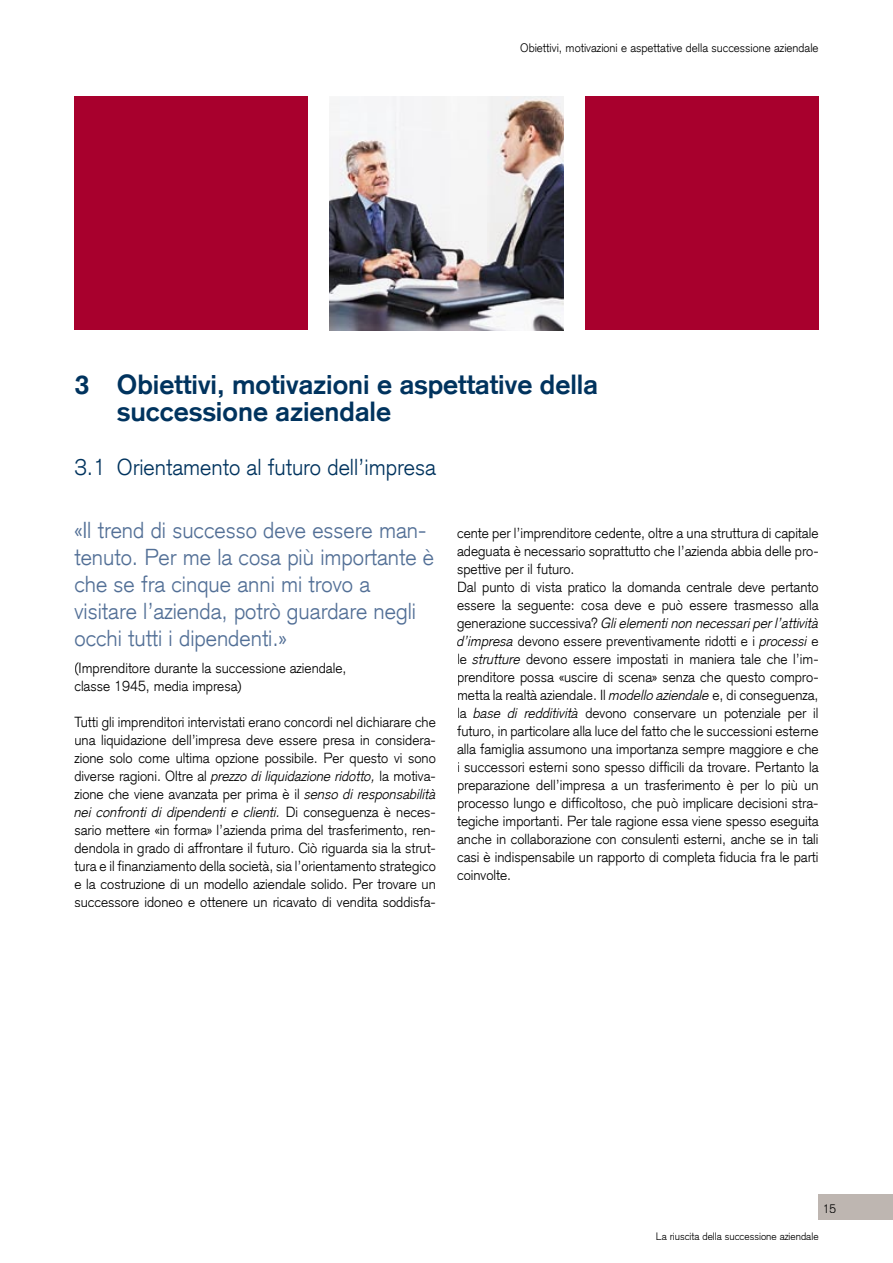
<style>
.page{position:relative;width:893px;height:1263px;background:#fff}
.page>*{position:absolute;margin:0;border:0;box-sizing:border-box;transform-origin:0 0}
.t1{font:700 27px/27px "Credit Suisse Type";color:#00335e}
.t2{font:300 22.5px/27px "Credit Suisse Type";color:#526f96}
.t3{font:300 22.5px "Credit Suisse Type";color:#00335e}
.t4{font:300 14.25px/18px "Credit Suisse Type";color:#000}
.t5{font:300 12px "Credit Suisse Type";color:#000}
.t6{font:300 10.5px "Credit Suisse Type";color:#000}
.s1{font-style:italic}
</style>
<div class="page">
<div style="left:819px;top:1194px;width:74px;height:26px;background:#beb6b1"></div>
<div style="left:74px;top:97px;width:234px;height:233px;background:#a8002d"></div>
<div style="left:585px;top:97px;width:234px;height:233px;background:#a8002d"></div>
<img style="left:330px;top:97px;width:233px;height:233px">
<p class="t5" style="left:520px;top:40px;width:300px">Obiettivi, motivazioni e aspettative della successione aziendale</p>
<h1 class="t1" style="left:117px;top:371px;width:483px;text-indent:-43px">3 Obiettivi, motivazioni e aspettative della successione aziendale</h1>
<h2 class="t3" style="left:74px;top:453px;width:363px">3.1 Orientamento al futuro dell’impresa</h2>
<h2 class="t2" style="left:74px;top:516px;width:361px">«Il trend di successo deve essere man&shy;tenuto. Per me la cosa più importante è che se fra cinque anni mi trovo a visitare l’azienda, potrò guardare negli occhi tutti i dipendenti.»</h2>
<p class="t4" style="left:74px;top:659px;width:274px">(Imprenditore durante la successione aziendale, classe 1945, media impresa)</p>
<p class="t4" style="left:74px;top:713px;width:363px;text-align:justify">Tutti gli imprenditori intervistati erano concordi nel dichiarare che una liquidazione dell’impresa deve essere presa in considera&shy;zione solo come ultima opzione possibile. Per questo vi sono diverse ragioni. Oltre al <span class="s1">prezzo di liquidazione ridotto,</span> la motiva&shy;zione che viene avanzata per prima è il <span class="s1">senso di responsabilità nei confronti di dipendenti e clienti.</span> Di conseguenza è neces&shy;sario mettere «in forma» l’azienda prima del trasferimento, ren&shy;dendola in grado di affrontare il futuro. Ciò riguarda sia la strut&shy;tura e il finanziamento della società, sia l’orientamento strategico e la costruzione di un modello aziendale solido. Per trovare un successore idoneo e ottenere un ricavato di vendita soddisfa-</p>
<p class="t4" style="left:457px;top:524px;width:363px">cente per l’imprenditore cedente, oltre a una struttura di capitale adeguata è necessario soprattutto che l’azienda abbia delle pro&shy;spettive per il futuro.<br>Dal punto di vista pratico la domanda centrale deve pertanto essere la seguente: cosa deve e può essere trasmesso alla generazione successiva? <span class="s1">Gli elementi non necessari per l’attività d’impresa</span> devono essere preventivamente ridotti e i <span class="s1">processi</span> e le <span class="s1">strutture</span> devono essere impostati in maniera tale che l’im&shy;prenditore possa «uscire di scena» senza che questo compro&shy;metta la realtà aziendale. Il <span class="s1">modello aziendale</span> e, di conseguenza, la <span class="s1">base di redditività</span> devono conservare un potenziale per il futuro, in particolare alla luce del fatto che le successioni esterne alla famiglia assumono una importanza sempre maggiore e che i successori esterni sono spesso difficili da trovare. Pertanto la preparazione dell’impresa a un trasferimento è per lo più un processo lungo e difficoltoso, che può implicare decisioni stra&shy;tegiche importanti. Per tale ragione essa viene spesso eseguita anche in collaborazione con consulenti esterni, anche se in tali casi è indispensabile un rapporto di completa fiducia fra le parti coinvolte.</p>
<p class="t5" style="left:823px;top:1201px;width:15px">15</p>
<p class="t6" style="left:656px;top:1230px;width:164px">La riuscita della successione aziendale</p>
</div>
